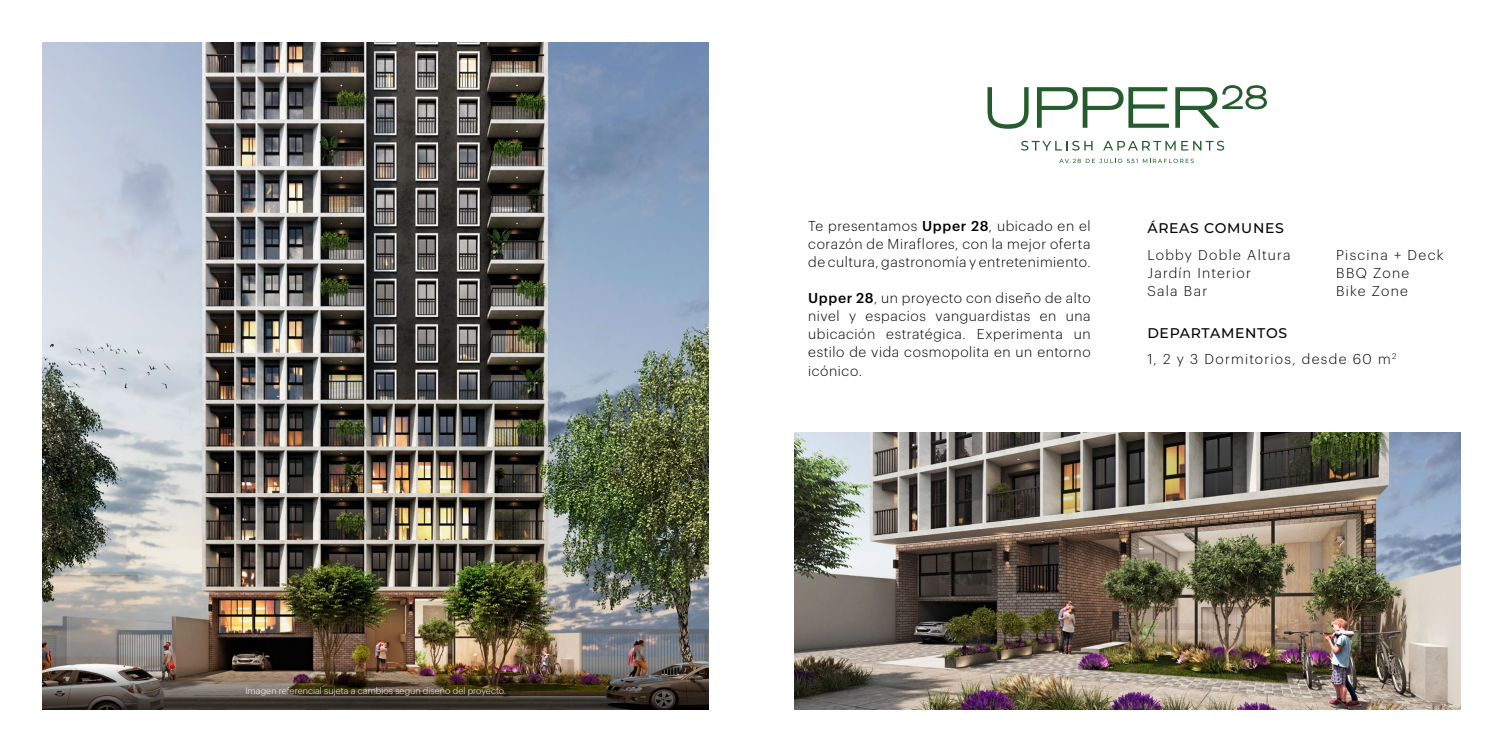
<style>
.page{position:relative;width:1503px;height:752px;background:#fff}
.page>*{position:absolute;margin:0;border:0;box-sizing:border-box;transform-origin:0 0}
.t1{font:300 14px/18px "Graphik";letter-spacing:.05em;color:#000;text-align:justify}
.t2{font:300 14px/18px "Graphik";letter-spacing:.095em;color:#000}
.t3{font:300 14px/18px "Graphik";letter-spacing:.09em;color:#000}
.t4{font:500 14px "Montserrat";letter-spacing:.05em;color:#000}
.t5{font:300 9px "Graphik";letter-spacing:.005em;color:#fff}
.s1{font-weight:500}
</style>
<div class="page">
<svg style="left:1021px;top:141px;width:71px;height:9px"></svg>
<svg style="left:1103px;top:141px;width:72px;height:9px"></svg>
<svg style="left:1181px;top:141px;width:43px;height:9px"></svg>
<svg style="left:1059px;top:159px;width:134px;height:4px"></svg>
<svg style="left:987px;top:87px;width:41px;height:42px"></svg>
<svg style="left:1037px;top:87px;width:131px;height:41px"></svg>
<svg style="left:1175px;top:85px;width:91px;height:43px"></svg>
<img style="left:43px;top:43px;width:666px;height:580px">
<img style="left:43px;top:623px;width:666px;height:86px">
<img style="left:794px;top:432px;width:666px;height:277px">
<p class="t5" style="left:245px;top:684px;width:262px">Imagen referencial sujeta a cambios segun diseño del proyecto.</p>
<p class="t1" style="left:808px;top:216px;width:284px">Te presentamos <span class="s1">Upper 28</span>, ubicado en el corazón de Miraflores, con la mejor oferta de cultura, gastronomía y entretenimiento.</p>
<p class="t1" style="left:808px;top:288px;width:284px"><span class="s1">Upper 28</span>, un proyecto con diseño de alto nivel y espacios vanguardistas en una ubicación estratégica. Experimenta un estilo de vida cosmopolita en un entorno icónico.</p>
<p class="t4" style="left:1147px;top:218px;width:138px">ÁREAS COMUNES</p>
<p class="t3" style="left:1147px;top:245px;width:145px">Lobby Doble Altura<br>Jardín Interior<br>Sala Bar</p>
<p class="t2" style="left:1336px;top:245px;width:109px">Piscina + Deck<br>BBQ Zone<br>Bike Zone</p>
<p class="t4" style="left:1147px;top:323px;width:141px">DEPARTAMENTOS</p>
<p class="t2" style="left:1147px;top:348px;width:251px">1, 2 y 3 Dormitorios, desde 60 m<sup>2</sup></p>
</div>
